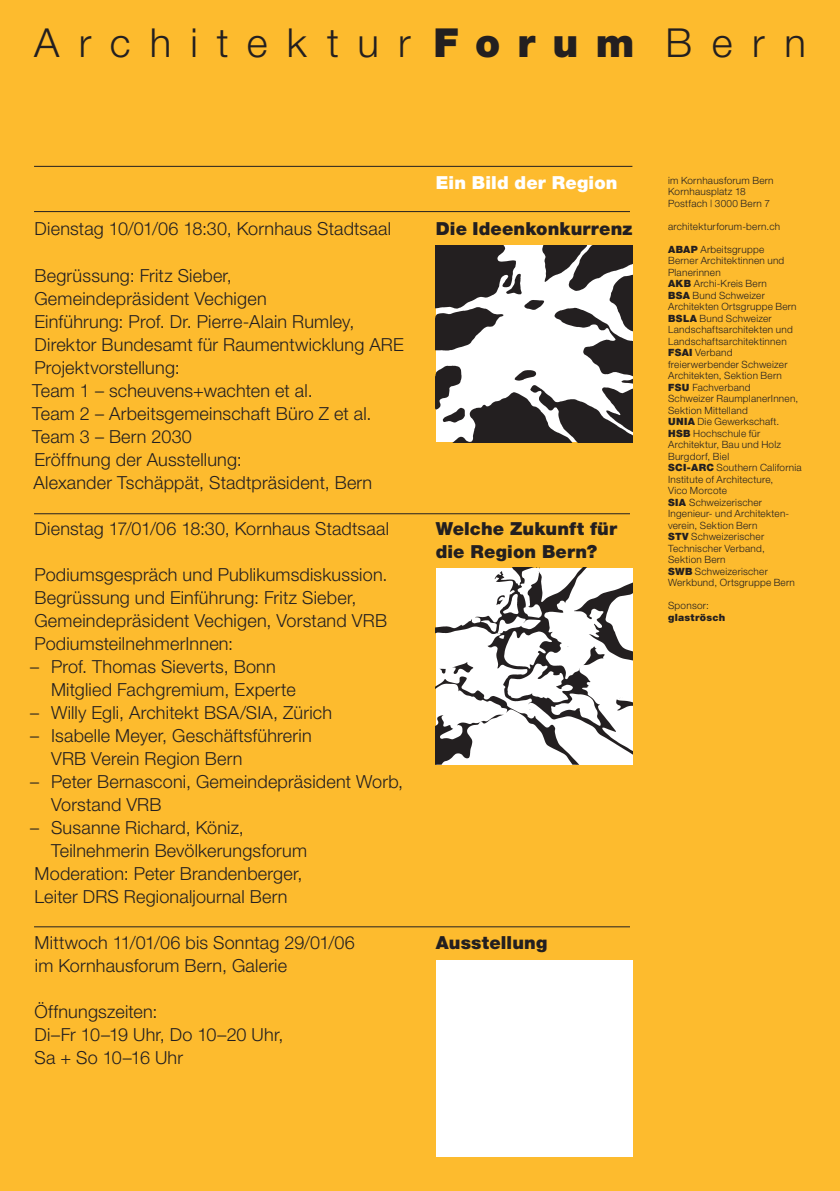
<style>
.page{position:relative;width:840px;height:1191px;background:#fff}
.page>*{position:absolute;margin:0;border:0;box-sizing:border-box;transform-origin:0 0}
.t1{font:300 40px "Helvetica Neue";letter-spacing:.48em;color:#231f20}
.t2{font:300 18px/23px "Helvetica Neue";letter-spacing:.01em;color:#231f20}
.t3{font:900 18px/23px "Helvetica Neue";letter-spacing:.01em;color:#231f20}
.t4{font:900 18px "Helvetica Neue";letter-spacing:.01em;color:#fff}
.t5{font:300 10px/11.6px "Helvetica Neue";letter-spacing:.025em;color:#231f20}
.t6{font:900 10px "Helvetica Neue";letter-spacing:.03em;color:#231f20}
.s1{font-weight:900}
</style>
<div class="page">
<div style="left:0;top:0;width:839px;height:1191px;background:#fdbb2e"></div>
<hr style="left:34px;top:166px;width:598px;height:1px;background:#231f20">
<img style="left:435px;top:568px;width:197px;height:196px">
<hr style="left:34px;top:513px;width:595px;height:1px;background:#231f20">
<hr style="left:34px;top:211px;width:595px;height:1px;background:#231f20">
<hr style="left:34px;top:926px;width:595px;height:1px;background:#231f20">
<img style="left:435px;top:245px;width:197px;height:197px">
<div style="left:435px;top:960px;width:197px;height:197px;background:#fff"></div>
<h1 class="t1" style="left:34px;top:18px;width:773px">Architektur<span class="s1">Forum</span> Bern</h1>
<p class="t2" style="left:35px;top:217px;width:358px">Dienstag 10/01/06 18:30, Kornhaus Stadtsaal</p>
<p class="t2" style="left:32px;top:263px;width:373px">Begrüssung: Fritz Sieber,<br>Gemeindepräsident Vechigen<br>Einführung: Prof. Dr. Pierre-Alain Rumley, Direktor Bundesamt für Raumentwicklung ARE Projektvorstellung:<br>Team 1 – scheuvens+wachten et al.<br>Team 2 – Arbeitsgemeinschaft Büro Z et al.<br>Team 3 – Bern 2030<br>Eröffnung der Ausstellung:<br>Alexander Tschäppät, Stadtpräsident, Bern</p>
<p class="t2" style="left:35px;top:516px;width:356px">Dienstag 17/01/06 18:30, Kornhaus Stadtsaal</p>
<p class="t2" style="left:34px;top:562px;width:354px">Podiumsgespräch und Publikumsdiskussion.<br>Begrüssung und Einführung: Fritz Sieber, Gemeindepräsident Vechigen, Vorstand VRB PodiumsteilnehmerInnen:</p>
<p class="t2" style="left:51px;top:654px;width:246px;text-indent:-21px">– Prof. Thomas Sieverts, Bonn<br>Mitglied Fachgremium, Experte</p>
<p class="t2" style="left:30px;top:700px;width:303px">– Willy Egli, Architekt BSA/SIA, Zürich</p>
<p class="t2" style="left:51px;top:723px;width:262px;text-indent:-21px">– Isabelle Meyer, Geschäftsführerin<br>VRB Verein Region Bern</p>
<p class="t2" style="left:51px;top:769px;width:353px;text-indent:-21px">– Peter Bernasconi, Gemeindepräsident Worb,<br>Vorstand VRB</p>
<p class="t2" style="left:30px;top:815px;width:215px">– Susanne Richard, Köniz,</p>
<p class="t2" style="left:51px;top:838px;width:257px">Teilnehmerin Bevölkerungsforum</p>
<p class="t2" style="left:35px;top:861px;width:269px">Moderation: Peter Brandenberger,</p>
<p class="t2" style="left:35px;top:884px;width:254px">Leiter DRS Regionaljournal Bern</p>
<p class="t2" style="left:35px;top:930px;width:321px">Mittwoch 11/01/06 bis Sonntag 29/01/06 im Kornhausforum Bern, Galerie</p>
<p class="t2" style="left:34px;top:999px;width:250px">Öffnungszeiten:<br>Di–Fr 10–19 Uhr, Do 10–20 Uhr,<br>Sa + So 10–16 Uhr</p>
<p class="t4" style="left:435px;top:172px;width:183px">Ein Bild der Region</p>
<p class="t3" style="left:435px;top:217px;width:198px">Die Ideenkonkurrenz</p>
<p class="t3" style="left:435px;top:516px;width:183px">Welche Zukunft für die Region Bern?</p>
<p class="t3" style="left:435px;top:930px;width:113px">Ausstellung</p>
<p class="t5" style="left:667px;top:174px;width:107px">im Kornhausforum Bern<br>Kornhausplatz 18<br>Postfach | 3000 Bern 7</p>
<p class="t5" style="left:667px;top:220px;width:113px">architekturforum-bern.ch</p>
<p class="t5" style="left:667px;top:243px;width:135px"><span class="s1">ABAP</span> Arbeitsgruppe<br>Berner Architektinnen und<br>Planerinnen<br><span class="s1">AKB</span> Archi-Kreis Bern<br><span class="s1">BSA</span> Bund Schweizer<br>Architekten Ortsgruppe Bern<br><span class="s1">BSLA</span> Bund Schweizer<br>Landschaftsarchitekten und<br>Landschaftsarchitektinnen<br><span class="s1">FSAI</span> Verband freierwerbender Schweizer<br>Architekten, Sektion Bern<br><span class="s1">FSU</span> Fachverband<br>Schweizer RaumplanerInnen,<br>Sektion Mittelland<br><span class="s1">UNIA</span> Die Gewerkschaft.<br><span class="s1">HSB</span> Hochschule für<br>Architektur, Bau und Holz<br>Burgdorf, Biel<br><span class="s1">SCI-ARC</span> Southern California<br>Institute of Architecture,<br>Vico Morcote<br><span class="s1">SIA</span> Schweizerischer<br>Ingenieur- und Architekten&shy;verein, Sektion Bern<br><span class="s1">STV</span> Schweizerischer<br>Technischer Verband,<br>Sektion Bern<br><span class="s1">SWB</span> Schweizerischer<br>Werkbund, Ortsgruppe Bern</p>
<p class="t5" style="left:667px;top:600px;width:42px">Sponsor:</p>
<p class="t6" style="left:667px;top:611px;width:59px">glaströsch</p>
</div>
